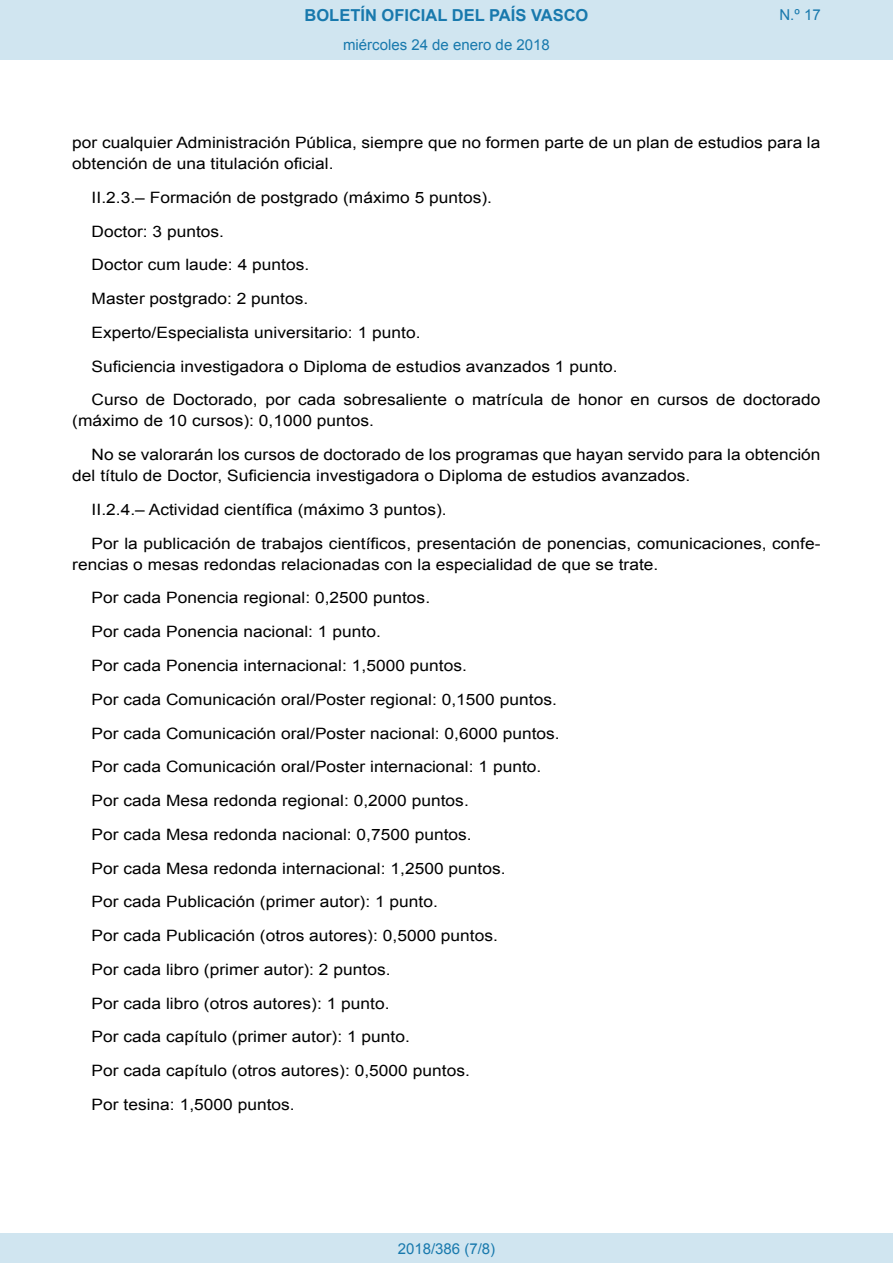
<style>
.page{position:relative;width:893px;height:1263px;background:#fff}
.page>*{position:absolute;margin:0;border:0;box-sizing:border-box;transform-origin:0 0}
.t1{font:700 16.5px "Arial";color:#1879ad}
.BOPVDetalle{font:15.6px/21px "Arial";color:#000;scale:1.11 1}
.Paginacion_Centro{font:15px "Arial";color:#1879ad}
</style>
<div class="page">
<div style="left:0;top:0;width:893px;height:60px;background:#d0e5f0"></div>
<div style="left:0;top:1233px;width:893px;height:30px;background:#d0e5f0"></div>
<p class="t1" style="left:305px;top:4px;width:285px">BOLETÍN OFICIAL DEL PAÍS VASCO</p>
<p class="Paginacion_Centro" style="left:343px;top:35px;width:208px">miércoles 24 de enero de 2018</p>
<p class="Paginacion_Centro" style="left:779px;top:5px;width:43px">N.º 17</p>
<p class="BOPVDetalle" style="left:72px;top:132px;width:675px">por cualquier Administración Pública, siempre que no formen parte de un plan de estudios para la obtención de una titulación oficial.</p>
<p class="BOPVDetalle" style="left:92px;top:187px;width:362px">II.2.3.– Formación de postgrado (máximo 5 puntos).</p>
<p class="BOPVDetalle" style="left:92px;top:221px;width:121px">Doctor: 3 puntos.</p>
<p class="BOPVDetalle" style="left:92px;top:255px;width:198px">Doctor cum laude: 4 puntos.</p>
<p class="BOPVDetalle" style="left:92px;top:288px;width:197px">Master postgrado: 2 puntos.</p>
<p class="BOPVDetalle" style="left:92px;top:322px;width:298px">Experto/Especialista universitario: 1 punto.</p>
<p class="BOPVDetalle" style="left:92px;top:356px;width:475px">Suficiencia investigadora o Diploma de estudios avanzados 1 punto.</p>
<p class="BOPVDetalle" style="left:72px;top:390px;width:676px;text-indent:19px">Curso de Doctorado, por cada sobresaliente o matrícula de honor en cursos de doctorado (máximo de 10 cursos): 0,1000 puntos.</p>
<p class="BOPVDetalle" style="left:72px;top:444px;width:676px;text-indent:19px">No se valorarán los cursos de doctorado de los programas que hayan servido para la obtención del título de Doctor, Suficiencia investigadora o Diploma de estudios avanzados.</p>
<p class="BOPVDetalle" style="left:92px;top:499px;width:321px">II.2.4.– Actividad científica (máximo 3 puntos).</p>
<p class="BOPVDetalle" style="left:72px;top:533px;width:676px;text-indent:19px">Por la publicación de trabajos científicos, presentación de ponencias, comunicaciones, confe&shy;rencias o mesas redondas relacionadas con la especialidad de que se trate.</p>
<p class="BOPVDetalle" style="left:92px;top:588px;width:306px">Por cada Ponencia regional: 0,2500 puntos.</p>
<p class="BOPVDetalle" style="left:92px;top:621px;width:262px">Por cada Ponencia nacional: 1 punto.</p>
<p class="BOPVDetalle" style="left:92px;top:655px;width:340px">Por cada Ponencia internacional: 1,5000 puntos.</p>
<p class="BOPVDetalle" style="left:92px;top:689px;width:421px">Por cada Comunicación oral/Poster regional: 0,1500 puntos.</p>
<p class="BOPVDetalle" style="left:92px;top:723px;width:423px">Por cada Comunicación oral/Poster nacional: 0,6000 puntos.</p>
<p class="BOPVDetalle" style="left:92px;top:756px;width:407px">Por cada Comunicación oral/Poster internacional: 1 punto.</p>
<p class="BOPVDetalle" style="left:92px;top:790px;width:341px">Por cada Mesa redonda regional: 0,2000 puntos.</p>
<p class="BOPVDetalle" style="left:92px;top:824px;width:344px">Por cada Mesa redonda nacional: 0,7500 puntos.</p>
<p class="BOPVDetalle" style="left:92px;top:858px;width:374px">Por cada Mesa redonda internacional: 1,2500 puntos.</p>
<p class="BOPVDetalle" style="left:92px;top:891px;width:313px">Por cada Publicación (primer autor): 1 punto.</p>
<p class="BOPVDetalle" style="left:92px;top:925px;width:367px">Por cada Publicación (otros autores): 0,5000 puntos.</p>
<p class="BOPVDetalle" style="left:92px;top:959px;width:271px">Por cada libro (primer autor): 2 puntos.</p>
<p class="BOPVDetalle" style="left:92px;top:993px;width:270px">Por cada libro (otros autores): 1 punto.</p>
<p class="BOPVDetalle" style="left:92px;top:1026px;width:288px">Por cada capítulo (primer autor): 1 punto.</p>
<p class="BOPVDetalle" style="left:92px;top:1060px;width:342px">Por cada capítulo (otros autores): 0,5000 puntos.</p>
<p class="BOPVDetalle" style="left:92px;top:1094px;width:184px">Por tesina: 1,5000 puntos.</p>
<p class="Paginacion_Centro" style="left:398px;top:1238px;width:99px">2018/386 (7/8)</p>
</div>
